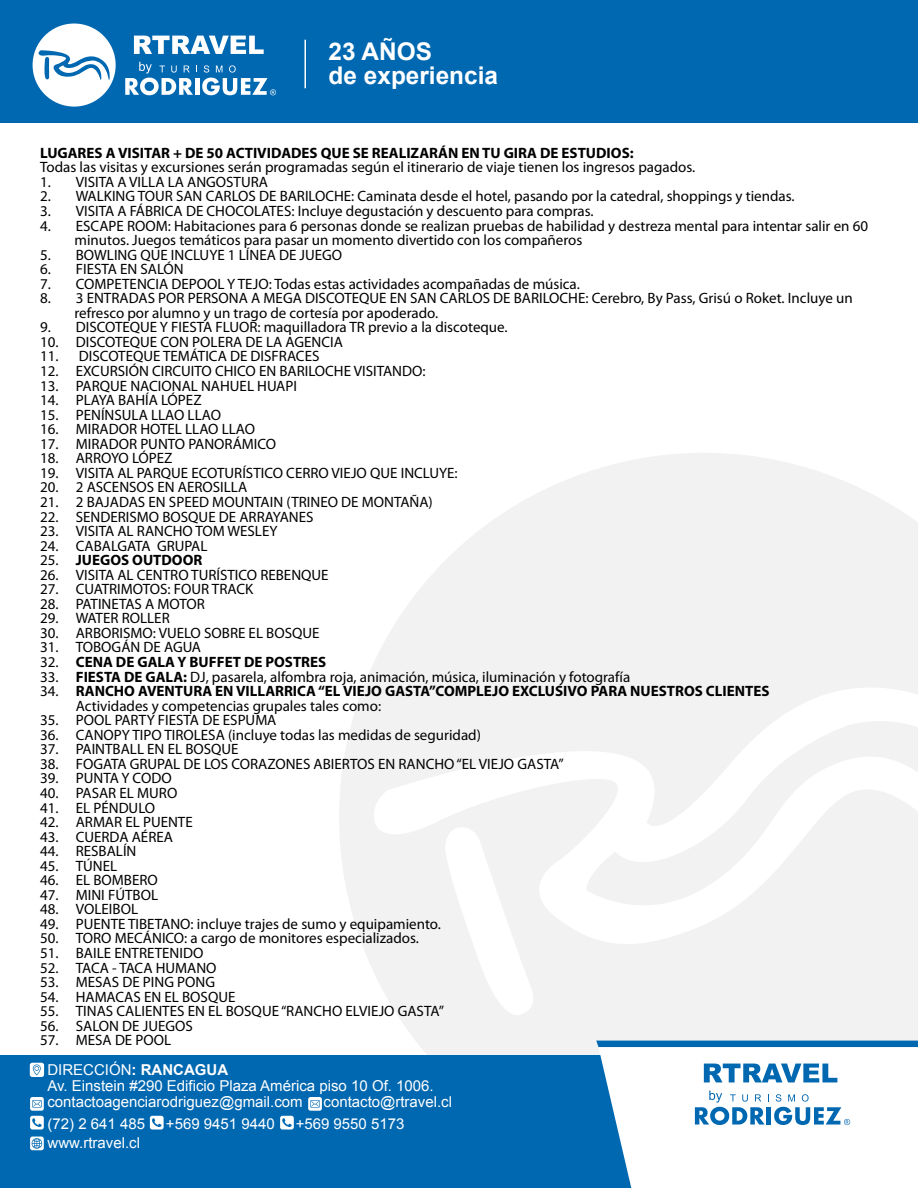
<style>
.page{position:relative;width:918px;height:1188px;background:#fff}
.page>*{position:absolute;margin:0;border:0;box-sizing:border-box;transform-origin:0 0}
.t1{font:700 24.45px/24.8px "Arial";color:#fff}
.t2{font:15px/14.5px "Myriad Pro";color:#000}
.t3{font:700 15px/14.5px "Myriad Pro";color:#000}
.t4{font:15px/16px "Arial";color:#fff}
.s1{font-weight:400}
.s2{font-weight:700}
</style>
<div class="page">
<svg style="left:322px;top:453px;width:596px;height:603px;fill:#f2f2f2"></svg>
<div style="left:0;top:0;width:918px;height:123px;background:#0068b1"></div>
<div style="left:0;top:1056px;width:918px;height:132px;background:#0068b1"></div>
<div style="left:596px;top:1041px;width:322px;height:6px;background:#0068b1"></div>
<svg style="left:598px;top:1047px;width:320px;height:141px;background:#eef5f9"></svg>
<hr style="left:304px;top:40px;width:2px;height:48px;background:#fff">
<svg style="left:30px;top:1137px;width:14px;height:13px"></svg>
<svg style="left:150px;top:1116px;width:14px;height:14px"></svg>
<svg style="left:280px;top:1116px;width:14px;height:14px"></svg>
<svg style="left:30px;top:1063px;width:14px;height:14px"></svg>
<svg style="left:30px;top:1097px;width:14px;height:33px"></svg>
<svg style="left:308px;top:1097px;width:14px;height:14px"></svg>
<svg style="left:704px;top:1064px;width:133px;height:18px"></svg>
<svg style="left:695px;top:1091px;width:155px;height:34px"></svg>
<svg style="left:33px;top:24px;width:83px;height:83px"></svg>
<svg style="left:134px;top:36px;width:130px;height:18px"></svg>
<svg style="left:125px;top:62px;width:151px;height:33px"></svg>
<h1 class="t1" style="left:329px;top:40px;width:171px">23 AÑOS<br>de experiencia</h1>
<p class="t3" style="left:40px;top:146px;width:595px">LUGARES A VISITAR + DE 50 ACTIVIDADES QUE SE REALIZARÁN EN TU GIRA DE ESTUDIOS:</p>
<p class="t2" style="left:40px;top:160px;width:657px">Todas las visitas y excursiones serán programadas según el itinerario de viaje tienen los ingresos pagados.</p>
<p class="t2" style="left:40px;top:175px;width:229px">1. VISITA A VILLA LA ANGOSTURA</p>
<p class="t2" style="left:40px;top:189px;width:756px">2. WALKING TOUR SAN CARLOS DE BARILOCHE: Caminata desde el hotel, pasando por la catedral, shoppings y tiendas.</p>
<p class="t2" style="left:40px;top:204px;width:555px">3. VISITA A FÁBRICA DE CHOCOLATES: Incluye degustación y descuento para compras.</p>
<p class="t2" style="left:75px;top:219px;width:795px;text-indent:-34px">4. ESCAPE ROOM: Habitaciones para 6 personas donde se realizan pruebas de habilidad y destreza mental para intentar salir en 60 minutos. Juegos temáticos para pasar un momento divertido con los compañeros</p>
<p class="t2" style="left:40px;top:248px;width:304px">5. BOWLING QUE INCLUYE 1 LÍNEA DE JUEGO</p>
<p class="t2" style="left:40px;top:262px;width:145px">6. FIESTA EN SALÓN</p>
<p class="t2" style="left:40px;top:277px;width:541px">7. COMPETENCIA DEPOOL Y TEJO: Todas estas actividades acompañadas de música.</p>
<p class="t2" style="left:75px;top:291px;width:780px;text-indent:-34px">8. 3 ENTRADAS POR PERSONA A MEGA DISCOTEQUE EN SAN CARLOS DE BARILOCHE: Cerebro, By Pass, Grisú o Roket. Incluye un refresco por alumno y un trago de cortesía por apoderado.</p>
<p class="t2" style="left:40px;top:320px;width:469px">9. DISCOTEQUE Y FIESTA FLUOR: maquilladora TR previo a la discoteque.</p>
<p class="t2" style="left:40px;top:335px;width:304px">10. DISCOTEQUE CON POLERA DE LA AGENCIA</p>
<p class="t2" style="left:40px;top:349px;width:281px">11. DISCOTEQUE TEMÁTICA DE DISFRACES</p>
<p class="t2" style="left:40px;top:364px;width:387px">12. EXCURSIÓN CIRCUITO CHICO EN BARILOCHE VISITANDO:</p>
<p class="t2" style="left:40px;top:379px;width:258px">13. PARQUE NACIONAL NAHUEL HUAPI</p>
<p class="t2" style="left:40px;top:393px;width:163px">14. PLAYA BAHÍA LÓPEZ</p>
<p class="t2" style="left:40px;top:408px;width:182px">15. PENÍNSULA LLAO LLAO</p>
<p class="t2" style="left:40px;top:422px;width:217px">16. MIRADOR HOTEL LLAO LLAO</p>
<p class="t2" style="left:40px;top:437px;width:238px">17. MIRADOR PUNTO PANORÁMICO</p>
<p class="t2" style="left:40px;top:451px;width:134px">18. ARROYO LÓPEZ</p>
<p class="t2" style="left:40px;top:466px;width:419px">19. VISITA AL PARQUE ECOTURÍSTICO CERRO VIEJO QUE INCLUYE:</p>
<p class="t2" style="left:40px;top:480px;width:209px">20. 2 ASCENSOS EN AEROSILLA</p>
<p class="t2" style="left:40px;top:495px;width:394px">21. 2 BAJADAS EN SPEED MOUNTAIN (TRINEO DE MONTAÑA)</p>
<p class="t2" style="left:40px;top:510px;width:275px">22. SENDERISMO BOSQUE DE ARRAYANES</p>
<p class="t2" style="left:40px;top:524px;width:239px">23. VISITA AL RANCHO TOM WESLEY</p>
<p class="t2" style="left:40px;top:539px;width:169px">24. CABALGATA GRUPAL</p>
<p class="t3" style="left:40px;top:553px;width:164px"><span class="s1">25.</span> JUEGOS OUTDOOR</p>
<p class="t2" style="left:40px;top:568px;width:290px">26. VISITA AL CENTRO TURÍSTICO REBENQUE</p>
<p class="t2" style="left:40px;top:582px;width:215px">27. CUATRIMOTOS: FOUR TRACK</p>
<p class="t2" style="left:40px;top:597px;width:166px">28. PATINETAS A MOTOR</p>
<p class="t2" style="left:40px;top:611px;width:131px">29. WATER ROLLER</p>
<p class="t2" style="left:40px;top:626px;width:281px">30. ARBORISMO: VUELO SOBRE EL BOSQUE</p>
<p class="t2" style="left:40px;top:640px;width:162px">31. TOBOGÁN DE AGUA</p>
<p class="t3" style="left:40px;top:655px;width:288px"><span class="s1">32.</span> CENA DE GALA Y BUFFET DE POSTRES</p>
<p class="t2" style="left:40px;top:670px;width:592px">33. <span class="s2">FIESTA DE GALA:</span> DJ, pasarela, alfombra roja, animación, música, iluminación y fotografía</p>
<p class="t3" style="left:76px;top:684px;width:695px;text-indent:-36px"><span class="s1">34.</span> RANCHO AVENTURA EN VILLARRICA “EL VIEJO GASTA”COMPLEJO EXCLUSIVO PARA NUESTROS CLIENTES<br><span class="s1">Actividades y competencias grupales tales como:</span></p>
<p class="t2" style="left:40px;top:713px;width:238px">35. POOL PARTY FIESTA DE ESPUMA</p>
<p class="t2" style="left:40px;top:728px;width:442px">36. CANOPY TIPO TIROLESA (incluye todas las medidas de seguridad)</p>
<p class="t2" style="left:40px;top:742px;width:200px">37. PAINTBALL EN EL BOSQUE</p>
<p class="t2" style="left:40px;top:757px;width:525px">38. FOGATA GRUPAL DE LOS CORAZONES ABIERTOS EN RANCHO “EL VIEJO GASTA”</p>
<p class="t2" style="left:40px;top:771px;width:133px">39. PUNTA Y CODO</p>
<p class="t2" style="left:40px;top:786px;width:139px">40. PASAR EL MURO</p>
<p class="t2" style="left:40px;top:801px;width:117px">41. EL PÉNDULO</p>
<p class="t2" style="left:40px;top:815px;width:154px">42. ARMAR EL PUENTE</p>
<p class="t2" style="left:40px;top:830px;width:134px">43. CUERDA AÉREA</p>
<p class="t2" style="left:40px;top:844px;width:98px">44. RESBALÍN</p>
<p class="t2" style="left:40px;top:859px;width:79px">45. TÚNEL</p>
<p class="t2" style="left:40px;top:873px;width:119px">46. EL BOMBERO</p>
<p class="t2" style="left:40px;top:888px;width:119px">47. MINI FÚTBOL</p>
<p class="t2" style="left:40px;top:902px;width:99px">48. VOLEIBOL</p>
<p class="t2" style="left:40px;top:917px;width:402px">49. PUENTE TIBETANO: incluye trajes de sumo y equipamiento.</p>
<p class="t2" style="left:40px;top:931px;width:380px">50. TORO MECÁNICO: a cargo de monitores especializados.</p>
<p class="t2" style="left:40px;top:946px;width:165px">51. BAILE ENTRETENIDO</p>
<p class="t2" style="left:40px;top:961px;width:178px">52. TACA - TACA HUMANO</p>
<p class="t2" style="left:40px;top:975px;width:176px">53. MESAS DE PING PONG</p>
<p class="t2" style="left:40px;top:990px;width:197px">54. HAMACAS EN EL BOSQUE</p>
<p class="t2" style="left:40px;top:1004px;width:405px">55. TINAS CALIENTES EN EL BOSQUE “RANCHO ELVIEJO GASTA”</p>
<p class="t2" style="left:40px;top:1019px;width:154px">56. SALON DE JUEGOS</p>
<p class="t2" style="left:40px;top:1033px;width:133px">57. MESA DE POOL</p>
<p class="t4" style="left:47px;top:1062px;width:388px">DIRECCIÓN<span class="s2">: RANCAGUA<br></span>Av. Einstein #290 Edificio Plaza América piso 10 Of. 1006. contactoagenciarodriguez@gmail.com</p>
<p class="t4" style="left:324px;top:1094px;width:130px">contacto@rtravel.cl</p>
<p class="t4" style="left:48px;top:1115px;width:99px">(72) 2 641 485</p>
<p class="t4" style="left:166px;top:1115px;width:110px">+569 9451 9440</p>
<p class="t4" style="left:296px;top:1115px;width:110px">+569 9550 5173</p>
<p class="t4" style="left:48px;top:1135px;width:94px">www.rtravel.cl</p>
</div>
